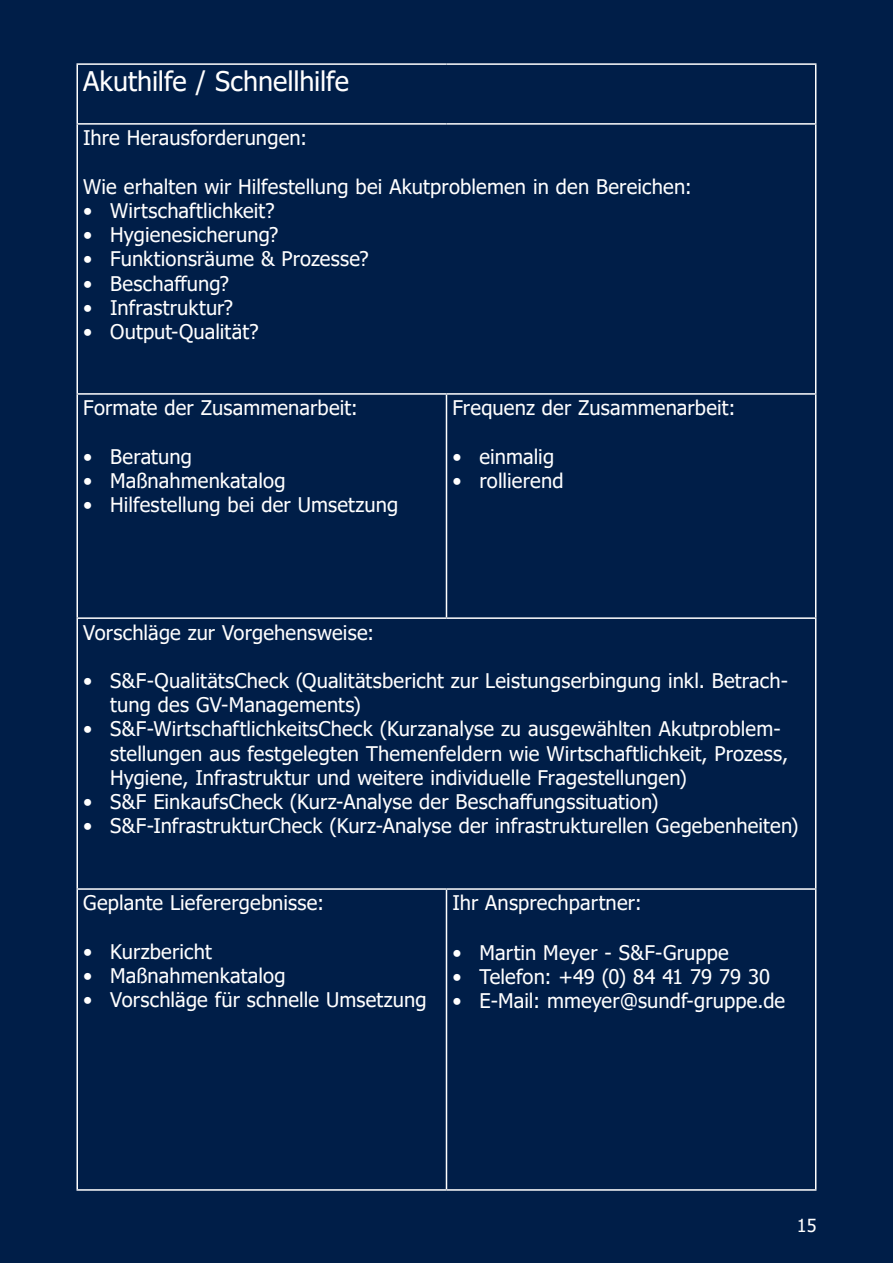
<style>
.page{position:relative;width:893px;height:1263px;background:#001e48}
.page>*{position:absolute;margin:0;border:0;box-sizing:border-box;transform-origin:0 0}
.t1{font:27px "Tahoma";color:#fff}
.t2{font:20.1px/24.2px "Tahoma";letter-spacing:.005em;color:#fff}
.t3{font:18px "Tahoma";color:#fff}
</style>
<div class="page">
<hr style="left:76px;top:63px;width:370px;height:2px;background:#fff">
<hr style="left:76px;top:65px;width:2px;height:58px;background:#fff">
<hr style="left:446px;top:63px;width:370px;height:2px;background:#fff">
<hr style="left:815px;top:65px;width:1px;height:58px;background:#fff">
<hr style="left:76px;top:125px;width:2px;height:268px;background:#fff">
<hr style="left:815px;top:125px;width:1px;height:268px;background:#fff">
<hr style="left:76px;top:395px;width:2px;height:222px;background:#fff">
<hr style="left:815px;top:395px;width:1px;height:222px;background:#fff">
<hr style="left:76px;top:619px;width:2px;height:269px;background:#fff">
<hr style="left:815px;top:619px;width:1px;height:269px;background:#fff">
<hr style="left:76px;top:890px;width:2px;height:299px;background:#fff">
<hr style="left:815px;top:890px;width:1px;height:299px;background:#fff">
<hr style="left:76px;top:1189px;width:370px;height:2px;background:#fff">
<hr style="left:446px;top:1189px;width:370px;height:2px;background:#fff">
<hr style="left:76px;top:123px;width:370px;height:2px;background:#fff">
<hr style="left:446px;top:123px;width:370px;height:2px;background:#fff">
<hr style="left:76px;top:393px;width:370px;height:2px;background:#fff">
<hr style="left:446px;top:393px;width:370px;height:2px;background:#fff">
<hr style="left:446px;top:395px;width:1px;height:222px;background:#fff">
<hr style="left:76px;top:617px;width:370px;height:2px;background:#fff">
<hr style="left:446px;top:617px;width:370px;height:2px;background:#fff">
<hr style="left:76px;top:888px;width:370px;height:2px;background:#fff">
<hr style="left:446px;top:888px;width:370px;height:2px;background:#fff">
<hr style="left:446px;top:890px;width:1px;height:299px;background:#fff">
<h1 class="t1" style="left:83px;top:63px;width:267px">Akuthilfe / Schnellhilfe</h1>
<p class="t2" style="left:83px;top:127px;width:226px">Ihre Herausforderungen:</p>
<p class="t2" style="left:83px;top:175px;width:610px">Wie erhalten wir Hilfestellung bei Akutproblemen in den Bereichen:</p>
<p class="t2" style="left:83px;top:200px;width:193px">• Wirtschaftlichkeit?</p>
<p class="t2" style="left:83px;top:224px;width:197px">• Hygienesicherung?</p>
<p class="t2" style="left:83px;top:248px;width:287px">• Funktionsräume &amp; Prozesse?</p>
<p class="t2" style="left:83px;top:272px;width:147px">• Beschaffung?</p>
<p class="t2" style="left:83px;top:296px;width:151px">• Infrastruktur?</p>
<p class="t2" style="left:83px;top:321px;width:177px">• Output-Qualität?</p>
<p class="t2" style="left:83px;top:397px;width:276px">Formate der Zusammenarbeit:</p>
<p class="t2" style="left:83px;top:445px;width:110px">• Beratung</p>
<p class="t2" style="left:83px;top:470px;width:204px">• Maßnahmenkatalog</p>
<p class="t2" style="left:83px;top:494px;width:317px">• Hilfestellung bei der Umsetzung</p>
<p class="t2" style="left:452px;top:397px;width:284px">Frequenz der Zusammenarbeit:</p>
<p class="t2" style="left:452px;top:445px;width:103px">• einmalig</p>
<p class="t2" style="left:452px;top:470px;width:113px">• rollierend</p>
<p class="t2" style="left:83px;top:621px;width:292px">Vorschläge zur Vorgehensweise:</p>
<p class="t2" style="left:110px;top:670px;width:679px;text-indent:-27px">• S&amp;F-QualitätsCheck (Qualitätsbericht zur Leistungserbingung inkl. Betrach&shy;tung des GV-Managements)</p>
<p class="t2" style="left:110px;top:718px;width:679px;text-indent:-27px">• S&amp;F-WirtschaftlichkeitsCheck (Kurzanalyse zu ausgewählten Akutproblem&shy;stellungen aus festgelegten Themenfeldern wie Wirtschaftlichkeit, Prozess,<br>Hygiene, Infrastruktur und weitere individuelle Fragestellungen)</p>
<p class="t2" style="left:83px;top:791px;width:577px">• S&amp;F EinkaufsCheck (Kurz-Analyse der Beschaffungssituation)</p>
<p class="t2" style="left:83px;top:815px;width:717px">• S&amp;F-InfrastrukturCheck (Kurz-Analyse der infrastrukturellen Gegebenheiten)</p>
<p class="t2" style="left:83px;top:892px;width:242px">Geplante Lieferergebnisse:</p>
<p class="t2" style="left:83px;top:940px;width:130px">• Kurzbericht</p>
<p class="t2" style="left:83px;top:965px;width:204px">• Maßnahmenkatalog</p>
<p class="t2" style="left:83px;top:989px;width:345px">• Vorschläge für schnelle Umsetzung</p>
<p class="t2" style="left:452px;top:892px;width:191px">Ihr Ansprechpartner:</p>
<p class="t2" style="left:452px;top:941px;width:278px">• Martin Meyer - S&amp;F-Gruppe</p>
<p class="t2" style="left:452px;top:966px;width:319px">• Telefon: +49 (0) 84 41 79 79 30</p>
<p class="t2" style="left:452px;top:990px;width:334px">• E-Mail: mmeyer@sundf-gruppe.de</p>
<p class="t3" style="left:797px;top:1213px;width:21px">15</p>
</div>
